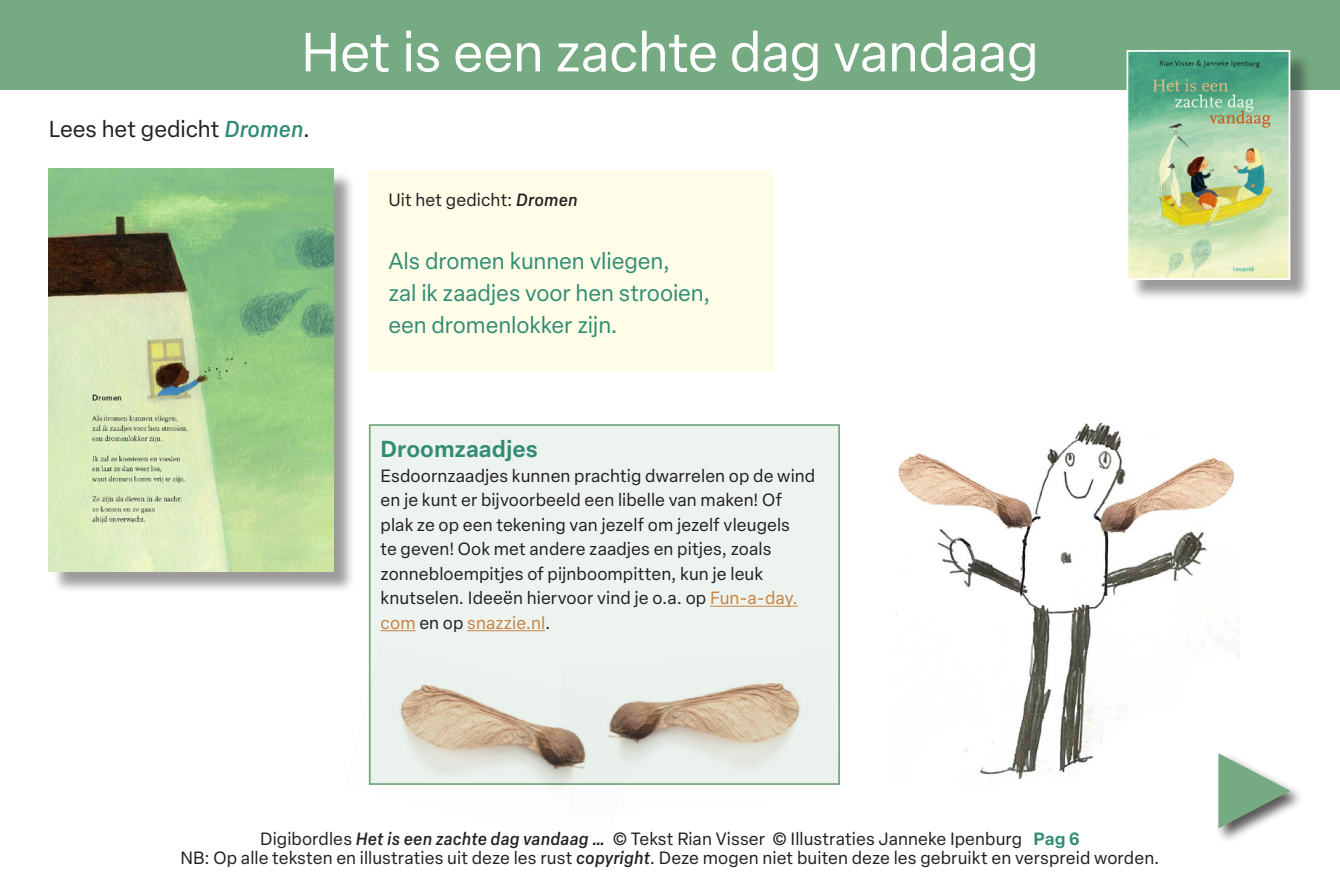
<style>
.page{position:relative;width:1340px;height:893px;background:#fff}
.page>*{position:absolute;margin:0;border:0;box-sizing:border-box;transform-origin:0 0}
.t1{font:54.25px "Elza Text";letter-spacing:-.01em;color:#fff}
.plat_gedicht{font:22.75px "Elza Text";letter-spacing:-.005em;color:#328c74}
.plat{font:22.75px "Elza Text";letter-spacing:-.005em;color:#231f20}
.kopje_praatvragen{font:600 22.75px "Elza Text";color:#328c74}
.plat_klein{font:17.5px/24.5px "Elza Text";letter-spacing:.005em;color:#231f20}
.s1{font-weight:500;font-style:italic;color:#328c74}
.s2{font-weight:500;font-style:italic}
.s3{color:#c68243}
.s4{font-weight:600;color:#328c74}
</style>
<div class="page">
<div style="left:0;top:0;width:1339px;height:89px;background:#75aa82"></div>
<img style="left:896px;top:422px;width:342px;height:357px">
<div style="left:368px;top:170px;width:406px;height:200px;background:#fffde8"></div>
<div style="left:51px;top:171px;width:305px;height:422px;background:#231f20;opacity:.45"></div>
<img style="left:49px;top:169px;width:285px;height:402px">
<div style="left:370px;top:425px;width:469px;height:359px;background:#edf4ef"></div>
<hr style="left:710px;top:606px;width:88px;height:1px;background:#c68243">
<hr style="left:380px;top:630px;width:35px;height:1px;background:#c68243">
<hr style="left:467px;top:630px;width:78px;height:1px;background:#c68243">
<img style="left:368px;top:644px;width:193px;height:145px">
<img style="left:561px;top:652px;width:279px;height:135px">
<div style="left:1129px;top:53px;width:182px;height:249px;background:#231f20;opacity:.45"></div>
<img style="left:1129px;top:53px;width:158px;height:224px">
<div style="left:1126px;top:50px;width:164px;height:230px;border:2px solid #fff"></div>
<div style="left:1215px;top:752px;width:90px;height:92px;background:#231f20;opacity:.75"></div>
<svg style="left:1218px;top:753px;width:72px;height:75px"></svg>
<h1 class="t1" style="left:301px;top:12px;width:739px">Het is een zachte dag vandaag</h1>
<p class="plat" style="left:49px;top:112px;width:263px">Lees het gedicht <span class="s1">Dromen</span>.</p>
<p class="plat_klein" style="left:388px;top:187px;width:191px">Uit het gedicht: <span class="s2">Dromen</span></p>
<p class="plat_gedicht" style="left:388px;top:245px;width:283px">Als dromen kunnen vliegen,</p>
<p class="plat_gedicht" style="left:388px;top:276px;width:323px">zal ik zaadjes voor hen strooien,</p>
<p class="plat_gedicht" style="left:388px;top:308px;width:231px">een dromenlokker zijn.</p>
<p class="kopje_praatvragen" style="left:380px;top:431px;width:159px">Droomzaadjes</p>
<p class="plat_klein" style="left:380px;top:463px;width:436px">Esdoornzaadjes kunnen prachtig dwarrelen op de wind en je kunt er bijvoorbeeld een libelle van maken! Of plak ze op een tekening van jezelf om jezelf vleugels<br>te geven! Ook met andere zaadjes en pitjes, zoals zonnebloempitjes of pijnboompitten, kun je leuk knutselen. Ideeën hiervoor vind je o.a. op <span class="s3">Fun-a-day. com</span> en op <span class="s3">snazzie.nl</span>.</p>
<p class="plat_klein" style="left:180px;top:828px;width:980px;line-height:19.2px;text-align:center">Digibordles <span class="s2">Het is een zachte dag vandaag …</span> © Tekst Rian Visser © Illustraties Janneke Ipenburg <span class="s4">Pag 6<br></span>NB: Op alle teksten en illustraties uit deze les rust <span class="s2">copyright</span>. Deze mogen niet buiten deze les gebruikt en verspreid worden.</p>
</div>
